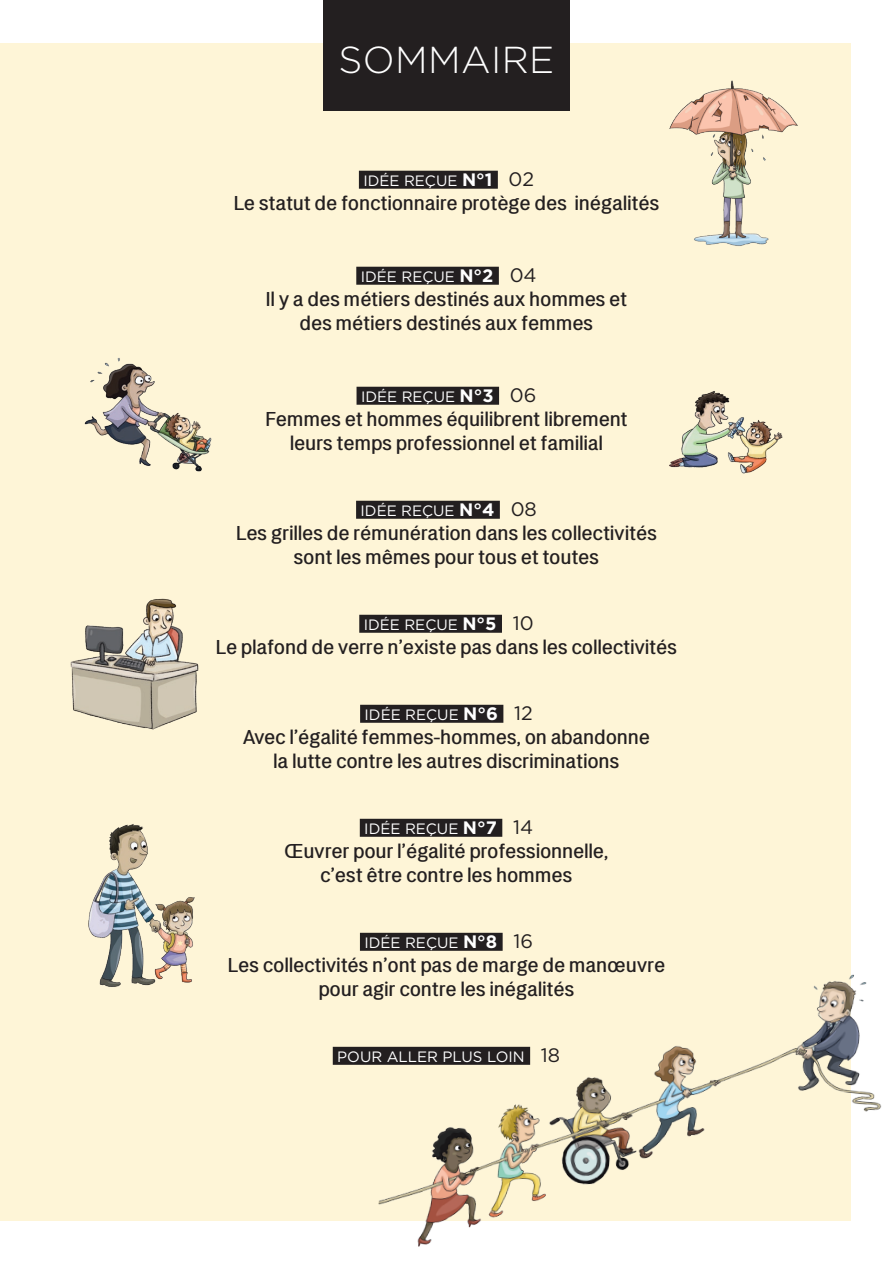
<style>
.page{position:relative;width:893px;height:1263px;background:#fff}
.page>*{position:absolute;margin:0;border:0;box-sizing:border-box;transform-origin:0 0}
.t1{font:300 37.5px "Gotham";letter-spacing:.01em;color:#fff}
.t2{font:500 22.5px/24px "LT Amber";letter-spacing:.01em;color:#231f20;text-align:center}
.t3{font:15px "Gotham";color:#fff}
.s1{font-weight:700;font-size:18px}
.s2{font-size:19.5px;color:#231f20}
</style>
<div class="page">
<div style="left:0;top:43px;width:850px;height:1177px;background:#fef5d7"></div>
<div style="left:359px;top:171px;width:139px;height:18px;background:#231f20"></div>
<div style="left:356px;top:267px;width:143px;height:18px;background:#231f20"></div>
<div style="left:357px;top:387px;width:142px;height:18px;background:#231f20"></div>
<div style="left:356px;top:501px;width:144px;height:18px;background:#231f20"></div>
<div style="left:359px;top:615px;width:143px;height:18px;background:#231f20"></div>
<div style="left:360px;top:705px;width:143px;height:18px;background:#231f20"></div>
<div style="left:360px;top:819px;width:142px;height:18px;background:#231f20"></div>
<div style="left:360px;top:933px;width:143px;height:18px;background:#231f20"></div>
<div style="left:333px;top:1047px;width:197px;height:18px;background:#231f20"></div>
<div style="left:323px;top:0;width:247px;height:111px;background:#231f20"></div>
<img style="left:669px;top:80px;width:129px;height:166px">
<img style="left:88px;top:824px;width:107px;height:163px">
<img style="left:375px;top:921px;width:507px;height:326px">
<img style="left:70px;top:598px;width:129px;height:132px">
<img style="left:84px;top:358px;width:128px;height:114px">
<img style="left:669px;top:391px;width:114px;height:83px">
<h1 class="t1" style="left:339px;top:36px;width:217px">SOMMAIRE</h1>
<p class="t3" style="left:363px;top:171px;width:172px">IDÉE REÇUE <span class="s1">N°1</span> <span class="s2">02</span></p>
<p class="t2" style="left:234px;top:191px;width:427px">Le statut de fonctionnaire protège des inégalités</p>
<p class="t3" style="left:361px;top:267px;width:177px">IDÉE REÇUE <span class="s1">N°2</span> <span class="s2">04</span></p>
<p class="t2" style="left:266px;top:287px;width:363px">Il y a des métiers destinés aux hommes et des métiers destinés aux femmes</p>
<p class="t3" style="left:361px;top:387px;width:177px">IDÉE REÇUE <span class="s1">N°3</span> <span class="s2">06</span></p>
<p class="t2" style="left:265px;top:407px;width:364px">Femmes et hommes équilibrent librement leurs temps professionnel et familial</p>
<p class="t3" style="left:361px;top:501px;width:178px">IDÉE REÇUE <span class="s1">N°4</span> <span class="s2">08</span></p>
<p class="t2" style="left:236px;top:521px;width:422px">Les grilles de rémunération dans les collectivités sont les mêmes pour tous et toutes</p>
<p class="t3" style="left:364px;top:615px;width:171px">IDÉE REÇUE <span class="s1">N°5</span> <span class="s2">10</span></p>
<p class="t2" style="left:216px;top:635px;width:463px">Le plafond de verre n’existe pas dans les collectivités</p>
<p class="t3" style="left:365px;top:705px;width:170px">IDÉE REÇUE <span class="s1">N°6</span> <span class="s2">12</span></p>
<p class="t2" style="left:243px;top:725px;width:408px">Avec l’égalité femmes-hommes, on abandonne la lutte contre les autres discriminations</p>
<p class="t3" style="left:364px;top:819px;width:170px">IDÉE REÇUE <span class="s1">N°7</span> <span class="s2">14</span></p>
<p class="t2" style="left:285px;top:839px;width:325px">Œuvrer pour l’égalité professionnelle, c’est être contre les hommes</p>
<p class="t3" style="left:364px;top:933px;width:170px">IDÉE REÇUE <span class="s1">N°8</span> <span class="s2">16</span></p>
<p class="t2" style="left:228px;top:953px;width:439px">Les collectivités n’ont pas de marge de manœuvre pour agir contre les inégalités</p>
<p class="t3" style="left:337px;top:1047px;width:224px">POUR ALLER PLUS LOIN <span class="s2">18</span></p>
</div>
